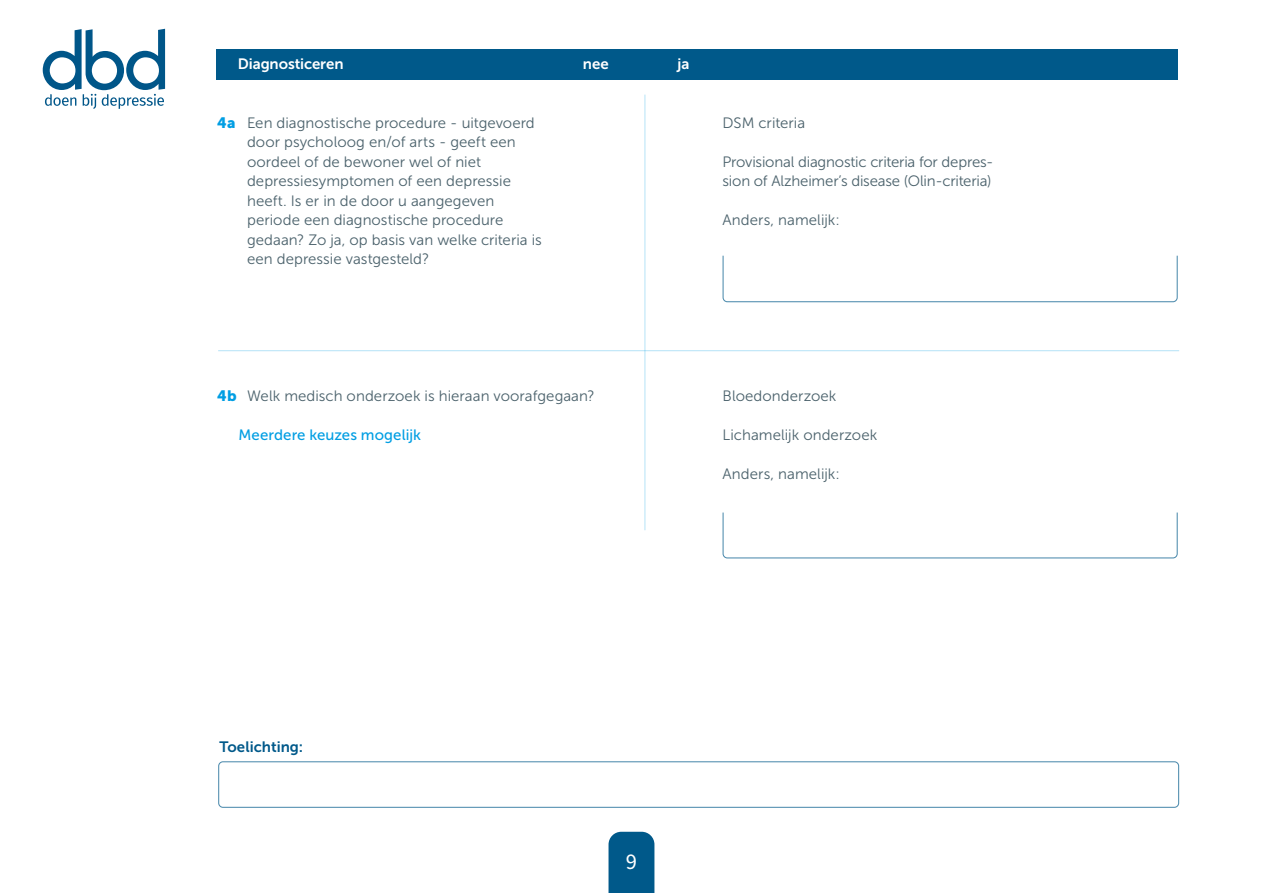
<style>
.page{position:relative;width:1263px;height:893px;background:#fff}
.page>*{position:absolute;margin:0;border:0;box-sizing:border-box;transform-origin:0 0}
.t1{font:22.5px "Source Sans Pro";color:#fff}
.t2{font:15px/19.5px "Museo Sans 300";color:#4a616b}
.t3{font:15px "Museo Sans 500";letter-spacing:.005em;color:#009ee3}
.t4{font:15px "Museo Sans 700";letter-spacing:-.005em;color:#fff}
.t5{font:15px "Museo Sans 700";color:#00598a}
.s1{font-family:"Museo Sans 900";color:#009ee3}
</style>
<div class="page">
<div style="left:608px;top:832px;width:46px;height:61px;background:#00598a"></div>
<svg style="left:43px;top:29px;width:122px;height:80px"></svg>
<div style="left:216px;top:50px;width:962px;height:30px;background:#00598a"></div>
<svg style="left:722px;top:255px;width:456px;height:48px"></svg>
<svg style="left:722px;top:512px;width:456px;height:47px"></svg>
<hr style="left:644px;top:95px;width:1px;height:435px;background:#009ee3">
<hr style="left:218px;top:350px;width:961px;height:1px;background:#009ee3">
<div style="left:218px;top:761px;width:961px;height:47px;border:1px solid #4d8bad;border-radius:4px"></div>
<p class="t4" style="left:238px;top:56px;width:107px">Diagnosticeren</p>
<p class="t2" style="left:247px;top:113px;width:296px;text-indent:-30px"><span class="s1">4a</span> Een diagnostische procedure - uitgevoerd door psycholoog en/of arts - geeft een oordeel of de bewoner wel of niet depressiesymptomen of een depressie heeft. Is er in de door u aangegeven periode een diagnostische procedure gedaan? Zo ja, op basis van welke criteria is een depressie vastgesteld?</p>
<p class="t4" style="left:583px;top:56px;width:28px">nee</p>
<p class="t4" style="left:677px;top:56px;width:14px">ja</p>
<p class="t2" style="left:722px;top:113px;width:84px">DSM criteria</p>
<p class="t2" style="left:722px;top:152px;width:272px">Provisional diagnostic criteria for depres&shy;sion of Alzheimer’s disease (Olin-criteria)</p>
<p class="t2" style="left:722px;top:211px;width:119px">Anders, namelijk:</p>
<p class="t2" style="left:217px;top:386px;width:379px"><span class="s1">4b</span> Welk medisch onderzoek is hieraan voorafgegaan?</p>
<p class="t3" style="left:239px;top:427px;width:184px">Meerdere keuzes mogelijk</p>
<p class="t2" style="left:722px;top:386px;width:115px">Bloedonderzoek</p>
<p class="t2" style="left:722px;top:425px;width:156px">Lichamelijk onderzoek</p>
<p class="t2" style="left:722px;top:464px;width:119px">Anders, namelijk:</p>
<p class="t5" style="left:219px;top:738px;width:85px">Toelichting:</p>
<h1 class="t1" style="left:626px;top:846px;width:13px">9</h1>
</div>
